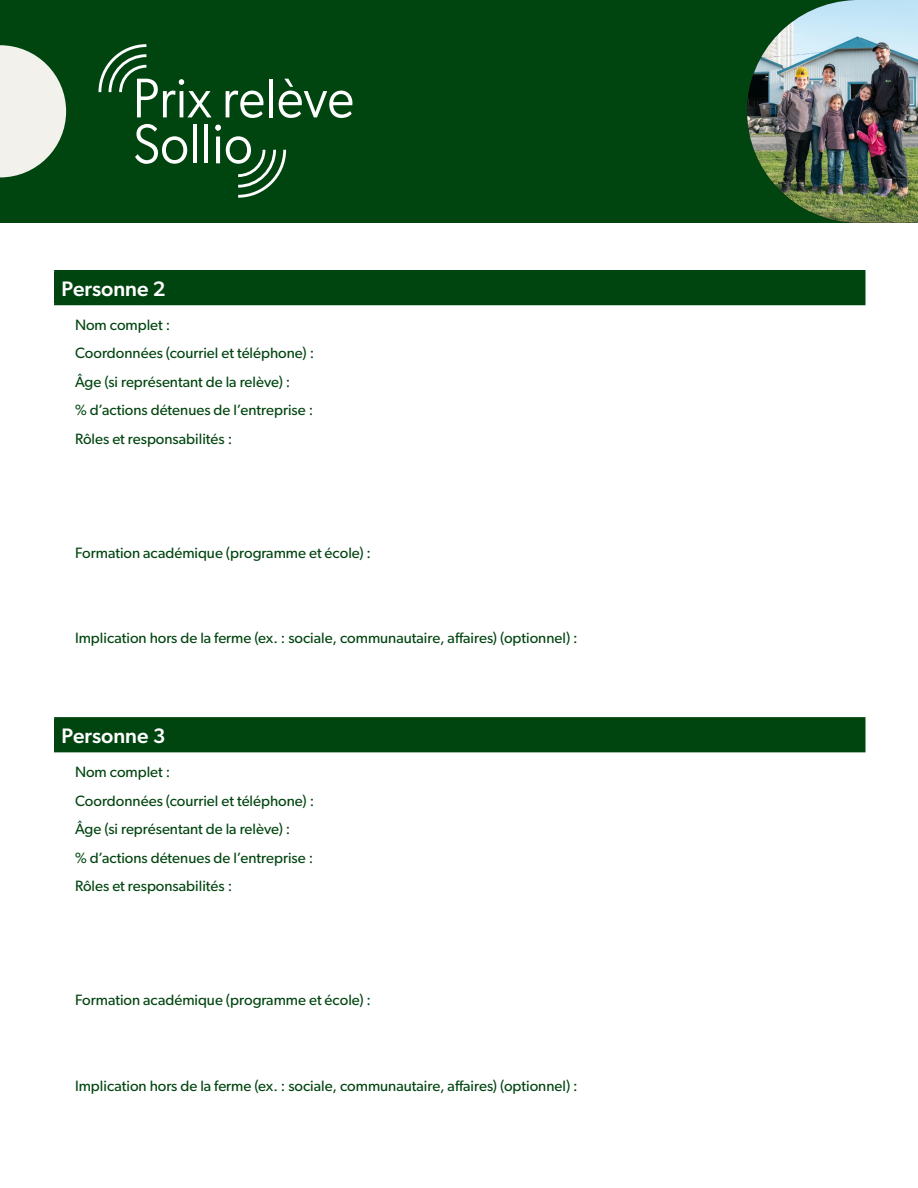
<style>
.page{position:relative;width:918px;height:1188px;background:#fff}
.page>*{position:absolute;margin:0;border:0;box-sizing:border-box;transform-origin:0 0}
.t1{font:56.1px/45.8px "Gibson";color:#fff;scale:.92 1}
.t2{font:500 21px "Gibson";color:#fff}
.t3{font:15px/28.5px "Gibson";color:#00450f}
</style>
<div class="page">
<div style="left:0;top:0;width:918px;height:223px;background:#00450f"></div>
<svg style="left:0;top:45px;width:66px;height:132px"></svg>
<svg style="left:99px;top:44px;width:47px;height:48px"></svg>
<svg style="left:215px;top:125px;width:6px;height:38px"></svg>
<svg style="left:238px;top:150px;width:48px;height:48px"></svg>
<div style="left:55px;top:271px;width:810px;height:33px;background:#00450f"></div>
<hr style="left:54px;top:270px;width:812px;height:2px;background:#00450f">
<hr style="left:54px;top:272px;width:2px;height:32px;background:#00450f">
<hr style="left:864px;top:272px;width:2px;height:32px;background:#00450f">
<hr style="left:54px;top:304px;width:812px;height:1px;background:#00450f">
<div style="left:55px;top:718px;width:810px;height:34px;background:#00450f"></div>
<hr style="left:54px;top:717px;width:812px;height:2px;background:#00450f">
<hr style="left:54px;top:719px;width:2px;height:32px;background:#00450f">
<hr style="left:864px;top:719px;width:2px;height:32px;background:#00450f">
<hr style="left:54px;top:751px;width:812px;height:1px;background:#00450f">
<img style="left:747px;top:0;width:171px;height:223px">
<h1 class="t1" style="left:133px;top:74px;width:242px">Prix relève<br>Sollio</h1>
<h2 class="t2" style="left:62px;top:276px;width:105px">Personne 2</h2>
<p class="t3" style="left:75px;top:310px;width:241px">Nom complet :<br>Coordonnées (courriel et téléphone) :<br>Âge (si représentant de la relève) :<br>% d’actions détenues de l’entreprise :<br>Rôles et responsabilités :</p>
<p class="t3" style="left:75px;top:538px;width:298px">Formation académique (programme et école) :</p>
<p class="t3" style="left:75px;top:624px;width:504px">Implication hors de la ferme (ex. : sociale, communautaire, affaires) (optionnel) :</p>
<h2 class="t2" style="left:62px;top:723px;width:105px">Personne 3</h2>
<p class="t3" style="left:75px;top:757px;width:241px">Nom complet :<br>Coordonnées (courriel et téléphone) :<br>Âge (si représentant de la relève) :<br>% d’actions détenues de l’entreprise :<br>Rôles et responsabilités :</p>
<p class="t3" style="left:75px;top:985px;width:298px">Formation académique (programme et école) :</p>
<p class="t3" style="left:75px;top:1071px;width:504px">Implication hors de la ferme (ex. : sociale, communautaire, affaires) (optionnel) :</p>
</div>
